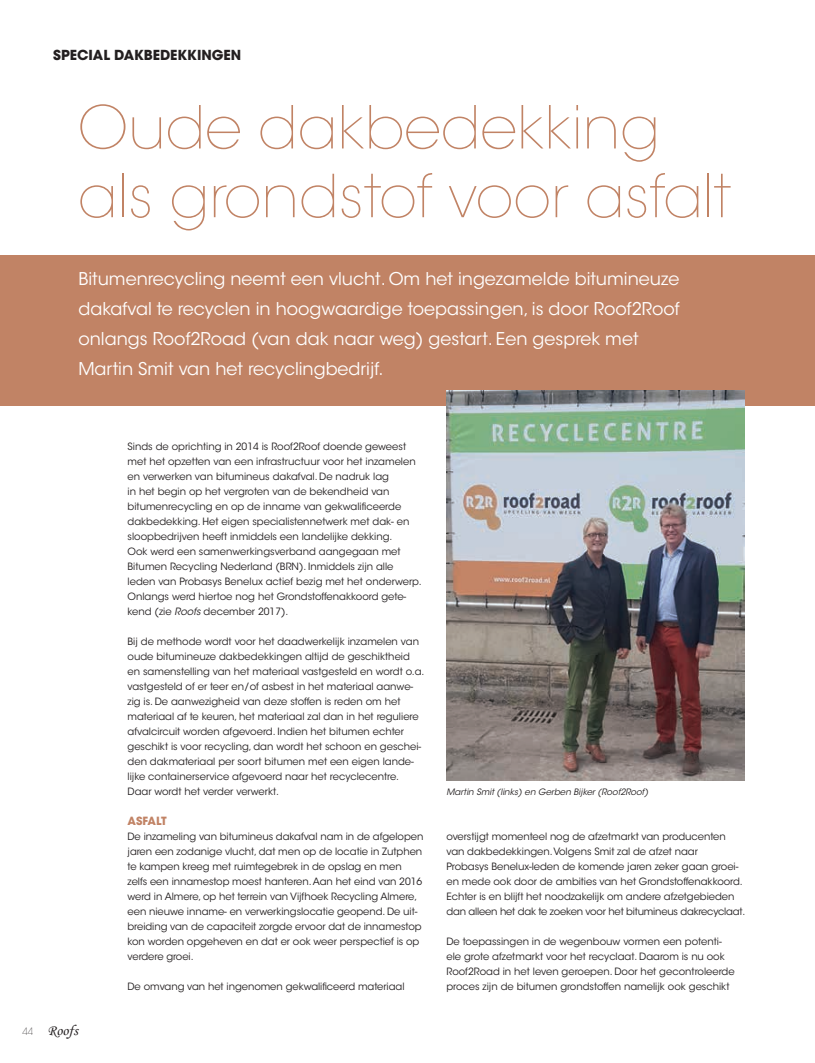
<style>
.page{position:relative;width:815px;height:1063px;background:#fff}
.page>*{position:absolute;margin:0;border:0;box-sizing:border-box;transform-origin:0 0}
.t1{font:200 58.75px/68.8px "ITC Avant Garde Std";color:#c18365}
.t2{font:17.5px/30px "ITC Avant Garde Std";color:#fff}
.t3{font:15px "Monotype Corsiva";color:#231f20}
.t4{font:700 13.75px "ITC Avant Garde Std";color:#231f20}
.t5{font:700 11.25px "ITC Avant Garde Std";color:#c18365}
.t6{font:10px/15px "ITC Avant Garde Std";color:#231f20}
.t7{font:italic 8.75px "ITC Avant Garde Std";color:#231f20}
.s1{font-family:"ITC Avant Garde Std";font-weight:200;font-size:10px}
.s2{font-style:italic}
</style>
<div class="page">
<div style="left:0;top:255px;width:815px;height:150px;background:#c18365"></div>
<img style="left:446px;top:390px;width:298px;height:390px">
<h3 class="t4" style="left:53px;top:46px;width:190px">SPECIAL DAKBEDEKKINGEN</h3>
<h1 class="t1" style="left:78px;top:94px;width:655px">Oude dakbedekking als grondstof voor asfalt</h1>
<p class="t2" style="left:78px;top:264px;width:603px">Bitumenrecycling neemt een vlucht. Om het ingezamelde bitumineuze dakafval te recyclen in hoogwaardige toepassingen, is door Roof2Roof onlangs Roof2Road (van dak naar weg) gestart. Een gesprek met Martin Smit van het recyclingbedrijf.</p>
<h3 class="t3" style="left:22px;top:1021px;width:57px"><span class="s1">44</span> Roofs</h3>
<p class="t6" style="left:128px;top:439px;width:296px">Sinds de oprichting in 2014 is Roof2Roof doende geweest met het opzetten van een infrastructuur voor het inzamelen en verwerken van bitumineus dakafval. De nadruk lag<br>in het begin op het vergroten van de bekendheid van bitumenrecycling en op de inname van gekwalificeerde dakbedekking. Het eigen specialistennetwerk met dak- en sloopbedrijven heeft inmiddels een landelijke dekking.<br>Ook werd een samenwerkingsverband aangegaan met Bitumen Recycling Nederland (BRN). Inmiddels zijn alle leden van Probasys Benelux actief bezig met het onderwerp.<br>Onlangs werd hiertoe nog het Grondstoffenakkoord gete&shy;kend (zie <span class="s2">Roofs</span> december 2017).</p>
<p class="t6" style="left:128px;top:634px;width:298px">Bij de methode wordt voor het daadwerkelijk inzamelen van oude bitumineuze dakbedekkingen altijd de geschiktheid en samenstelling van het materiaal vastgesteld en wordt o.a. vastgesteld of er teer en/of asbest in het materiaal aanwe&shy;zig is. De aanwezigheid van deze stoffen is reden om het materiaal af te keuren, het materiaal zal dan in het reguliere afvalcircuit worden afgevoerd. Indien het bitumen echter geschikt is voor recycling, dan wordt het schoon en geschei&shy;den dakmateriaal per soort bitumen met een eigen lande&shy;lijke containerservice afgevoerd naar het recyclecentre.<br>Daar wordt het verder verwerkt.</p>
<p class="t5" style="left:128px;top:814px;width:41px">ASFALT</p>
<p class="t6" style="left:128px;top:829px;width:297px">De inzameling van bitumineus dakafval nam in de afgelopen jaren een zodanige vlucht, dat men op de locatie in Zutphen te kampen kreeg met ruimtegebrek in de opslag en men zelfs een innamestop moest hanteren. Aan het eind van 2016 werd in Almere, op het terrein van Vijfhoek Recycling Almere, een nieuwe inname- en verwerkingslocatie geopend. De uit&shy;breiding van de capaciteit zorgde ervoor dat de innamestop kon worden opgeheven en dat er ook weer perspectief is op verdere groei.</p>
<p class="t6" style="left:128px;top:979px;width:278px">De omvang van het ingenomen gekwalificeerd materiaal</p>
<p class="t7" style="left:446px;top:787px;width:203px">Martin Smit (links) en Gerben Bijker (Roof2Roof)</p>
<p class="t6" style="left:446px;top:829px;width:300px">overstijgt momenteel nog de afzetmarkt van producenten van dakbedekkingen. Volgens Smit zal de afzet naar<br>Probasys Benelux-leden de komende jaren zeker gaan groei&shy;en mede ook door de ambities van het Grondstoffenakkoord.<br>Echter is en blijft het noodzakelijk om andere afzetgebieden dan alleen het dak te zoeken voor het bitumineus dakrecyclaat.</p>
<p class="t6" style="left:446px;top:934px;width:290px">De toepassingen in de wegenbouw vormen een potenti&shy;ële grote afzetmarkt voor het recyclaat. Daarom is nu ook Roof2Road in het leven geroepen. Door het gecontroleerde proces zijn de bitumen grondstoffen namelijk ook geschikt</p>
</div>
